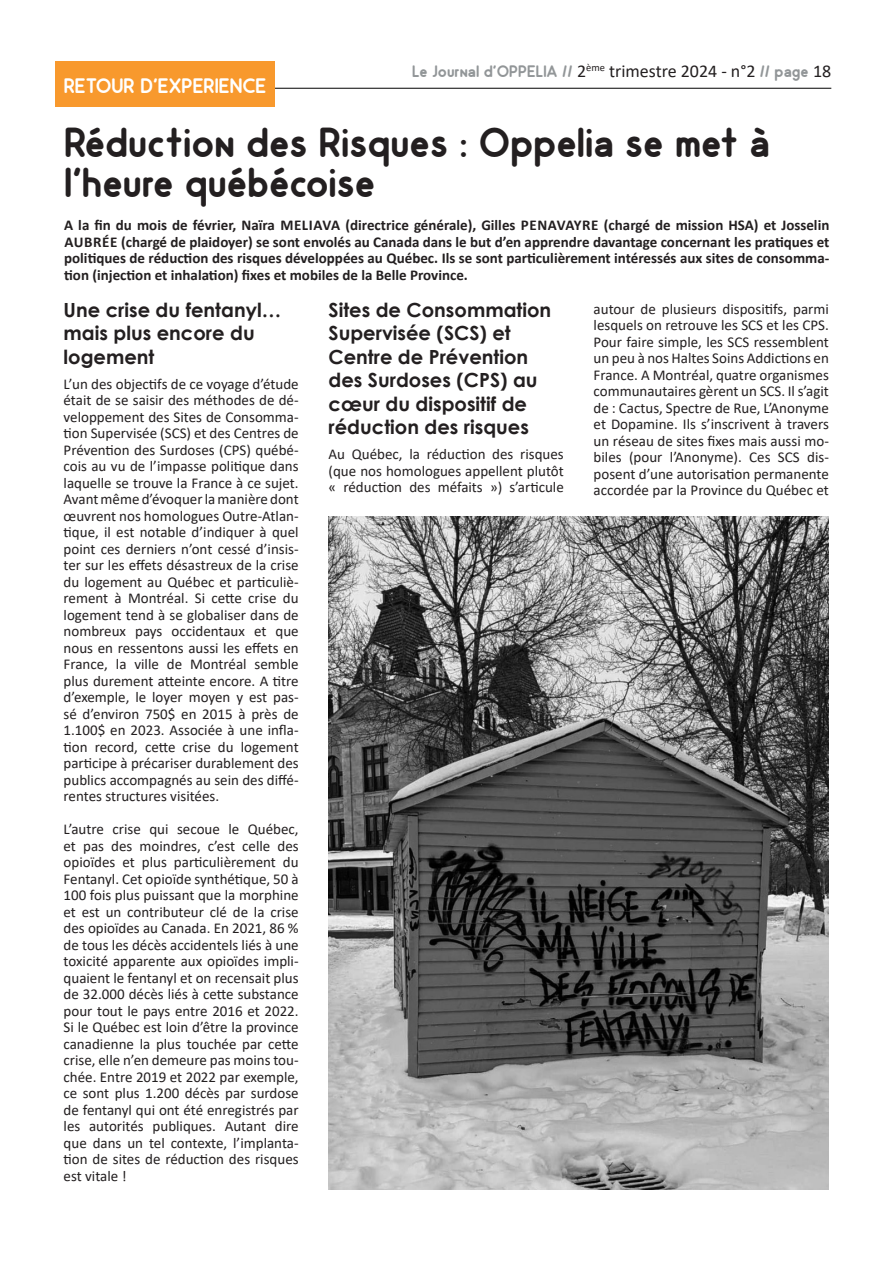
<style>
.page{position:relative;width:893px;height:1263px;background:#fff}
.page>*{position:absolute;margin:0;border:0;box-sizing:border-box;transform-origin:0 0}
.Gros_titre{font:700 42px/40.5px "Odin";color:#231f20}
.Texte_encadré{font:700 21px "Odin";color:#fff}
.Texte_gras_centré{font:700 19.5px/23.4px "Century Gothic";color:#231f20}
.t1{font:700 16.65px "Odin";color:#929698}
.Texte_base{font:15px/16.5px "Calibri";color:#231f20;text-align:justify}
.Texte_base-2{font:700 15px/16.5px "Calibri";color:#231f20;text-align:justify}
.s1{font-family:"Calibri";font-weight:400;font-size:18px;color:#231f20}
</style>
<div class="page">
<hr style="left:64px;top:88px;width:767px;height:1px;background:#000">
<div style="left:55px;top:61px;width:220px;height:45px;background:#f8992d"></div>
<img style="left:329px;top:516px;width:500px;height:673px">
<p class="t1" style="left:412px;top:62px;width:421px">Le Journal d'OPPELIA // <span class="s1">2</span><sup>ème</sup> <span class="s1">trimestre 2024 - n°2</span> // page <span class="s1">18</span></p>
<p class="Texte_encadré" style="left:64px;top:73px;width:204px">RETOUR D'EXPERIENCE</p>
<p class="Gros_titre" style="left:64px;top:122px;width:707px">Réduction des Risques : Oppelia se met à l'heure québécoise</p>
<p class="Texte_base-2" style="left:64px;top:217px;width:767px">A la fin du mois de février, Naïra MELIAVA (directrice générale), Gilles PENAVAYRE (chargé de mission HSA) et Josselin AUBRÉE (chargé de plaidoyer) se sont envolés au Canada dans le but d’en apprendre davantage concernant les pratiques et politiques de réduction des risques développées au Québec. Ils se sont particulièrement intéressés aux sites de consomma&shy;tion (injection et inhalation) fixes et mobiles de la Belle Province.</p>
<p class="Texte_gras_centré" style="left:64px;top:297px;width:219px">Une crise du fentanyl… mais plus encore du logement</p>
<p class="Texte_base" style="left:64px;top:375px;width:237px">L’un des objectifs de ce voyage d’étude était de se saisir des méthodes de dé&shy;veloppement des Sites de Consomma&shy;tion Supervisée (SCS) et des Centres de Prévention des Surdoses (CPS) québé&shy;cois au vu de l’impasse politique dans laquelle se trouve la France à ce sujet.<br>Avant même d’évoquer la manière dont œuvrent nos homologues Outre-Atlan&shy;tique, il est notable d’indiquer à quel point ces derniers n’ont cessé d’insis&shy;ter sur les effets désastreux de la crise du logement au Québec et particuliè&shy;rement à Montréal. Si cette crise du logement tend à se globaliser dans de nombreux pays occidentaux et que nous en ressentons aussi les effets en France, la ville de Montréal semble plus durement atteinte encore. A titre d’exemple, le loyer moyen y est pas&shy;sé d’environ 750$ en 2015 à près de 1.100$ en 2023. Associée à une infla&shy;tion record, cette crise du logement participe à précariser durablement des publics accompagnés au sein des diffé&shy;rentes structures visitées.</p>
<p class="Texte_base" style="left:64px;top:821px;width:237px">L’autre crise qui secoue le Québec, et pas des moindres, c’est celle des opioïdes et plus particulièrement du Fentanyl. Cet opioïde synthétique, 50 à 100 fois plus puissant que la morphine et est un contributeur clé de la crise des opioïdes au Canada. En 2021, 86 % de tous les décès accidentels liés à une toxicité apparente aux opioïdes impli&shy;quaient le fentanyl et on recensait plus de 32.000 décès liés à cette substance pour tout le pays entre 2016 et 2022.<br>Si le Québec est loin d’être la province canadienne la plus touchée par cette crise, elle n’en demeure pas moins tou&shy;chée. Entre 2019 et 2022 par exemple, ce sont plus 1.200 décès par surdose de fentanyl qui ont été enregistrés par les autorités publiques. Autant dire que dans un tel contexte, l’implanta&shy;tion de sites de réduction des risques est vitale !</p>
<p class="Texte_gras_centré" style="left:329px;top:297px;width:224px">Sites de Consommation<br>Supervisée (SCS) et<br>Centre de Prévention des Surdoses (CPS) au cœur du dispositif de réduction des risques</p>
<p class="Texte_base" style="left:329px;top:445px;width:237px">Au Québec, la réduction des risques (que nos homologues appellent plutôt « réduction des méfaits ») s’articule</p>
<p class="Texte_base" style="left:594px;top:300px;width:237px">autour de plusieurs dispositifs, parmi lesquels on retrouve les SCS et les CPS.</p>
<p class="Texte_base" style="left:594px;top:333px;width:237px">Pour faire simple, les SCS ressemblent un peu à nos Haltes Soins Addictions en France. A Montréal, quatre organismes communautaires gèrent un SCS. Il s’agit de : Cactus, Spectre de Rue, L’Anonyme et Dopamine. Ils s’inscrivent à travers un réseau de sites fixes mais aussi mo&shy;biles (pour l’Anonyme). Ces SCS dis&shy;posent d’une autorisation permanente accordée par la Province du Québec et</p>
</div>
